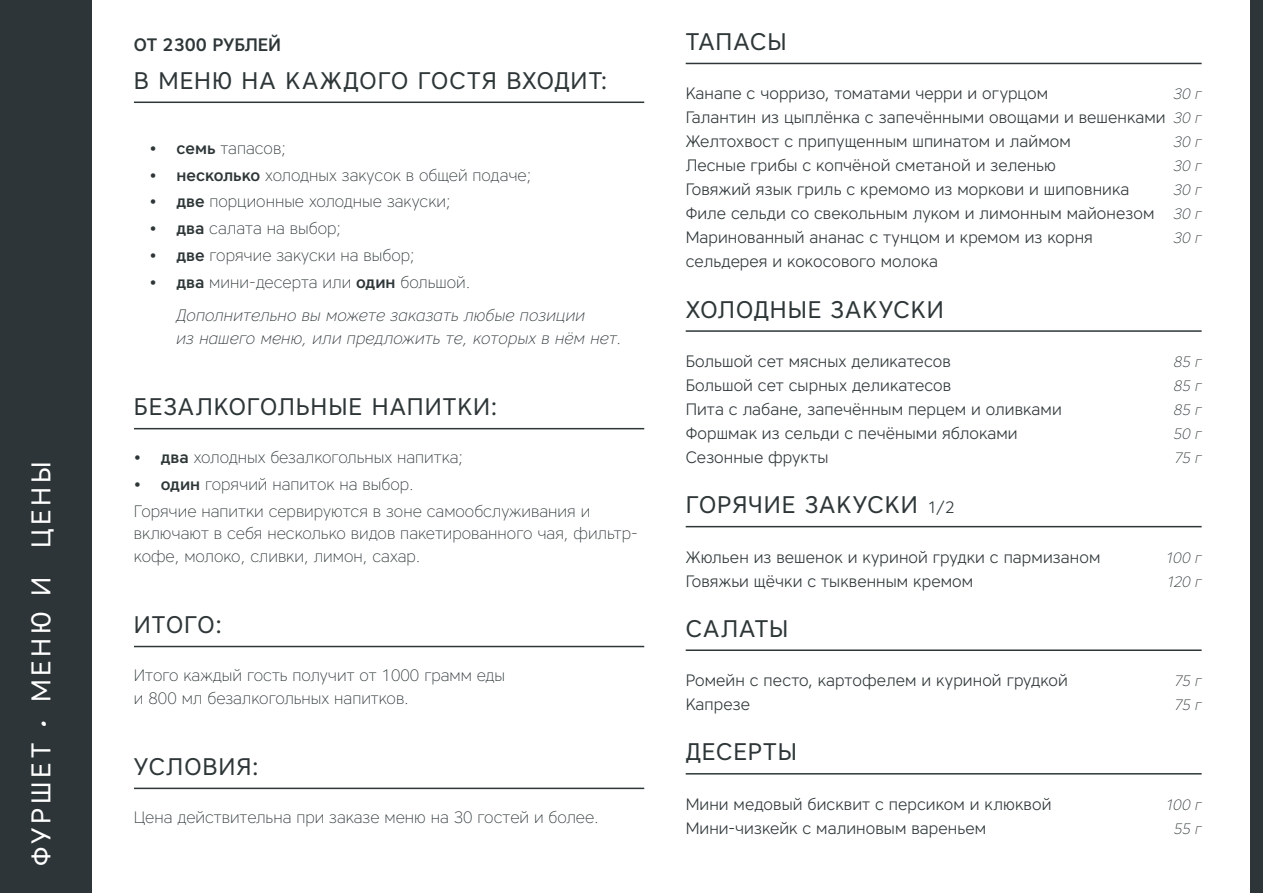
<style>
.page{position:relative;width:1263px;height:893px;background:#fff}
.page>*{position:absolute;margin:0;border:0;box-sizing:border-box;transform-origin:0 0}
.t1{font:27px "Core Sans A45";letter-spacing:.14em;color:#fff}
.t2{font:24px "Core Sans A45";letter-spacing:.04em;color:#2e3638}
.t3{font:500 18px "Core Sans A55";color:#2e3638}
.t4{font:300 16.5px/24px "Core Sans A35";letter-spacing:.005em;color:#2e3638}
.t5{font:200 16.5px/22.5px "Core Sans A25";color:#2e3638}
.t6{font:italic 200 16.5px/33.8px "Core Sans A25";letter-spacing:.01em;color:#2e3638}
.t7{font:italic 200 15px "Core Sans A25";letter-spacing:.01em;color:#2e3638}
.s1{font-family:"Core Sans A55";font-weight:500}
.s2{font-family:"Core Sans A55";font-weight:500;font-style:normal}
.s3{font-style:normal}
.s4{font-family:"Core Sans A25";font-weight:200;font-style:italic;font-size:15px}
.s5{font-family:"Core Sans A35";font-weight:300;font-size:16.5px}
</style>
<div class="page">
<div style="left:0;top:0;width:91px;height:893px;background:#2e3538"></div>
<div style="left:1250px;top:0;width:13px;height:893px;background:#2e3538"></div>
<hr style="left:686px;top:63px;width:515px;height:1px;background:#2e3638">
<hr style="left:686px;top:330px;width:515px;height:2px;background:#2e3638">
<hr style="left:686px;top:526px;width:515px;height:1px;background:#2e3638">
<hr style="left:686px;top:649px;width:515px;height:2px;background:#2e3638">
<hr style="left:686px;top:773px;width:515px;height:1px;background:#2e3638">
<hr style="left:134px;top:102px;width:510px;height:1px;background:#2e3638">
<hr style="left:134px;top:428px;width:510px;height:1px;background:#2e3638">
<hr style="left:134px;top:646px;width:510px;height:1px;background:#2e3638">
<hr style="left:134px;top:788px;width:510px;height:1px;background:#2e3638">
<h1 class="t1" style="left:23px;top:866px;width:406px;rotate:-90deg">ФУРШЕТ <sup>.</sup> МЕНЮ И ЦЕНЫ</h1>
<p class="t3" style="left:134px;top:33px;width:149px">ОТ 2300 РУБЛЕЙ</p>
<h2 class="t2" style="left:134px;top:65px;width:475px">В МЕНЮ НА КАЖДОГО ГОСТЯ ВХОДИТ:</h2>
<p class="t5" style="left:149px;top:136px;width:138px"><span class="s1">• семь</span> тапасов;</p>
<p class="t5" style="left:149px;top:163px;width:383px"><span class="s1">• несколько</span> холодных закусок в общей подаче;</p>
<p class="t5" style="left:149px;top:190px;width:303px"><span class="s1">• две</span> порционные холодные закуски;</p>
<p class="t5" style="left:149px;top:217px;width:193px"><span class="s1">• два</span> салата на выбор;</p>
<p class="t5" style="left:149px;top:243px;width:267px"><span class="s1">• две</span> горячие закуски на выбор;</p>
<p class="t6" style="left:176px;top:265px;width:410px;text-indent:-27px"><span class="s2">• два</span> <span class="s3">мини-десерта или</span> <span class="s2">один</span> <span class="s3">большой.<br></span>Дополнительно вы можете заказать любые позиции</p>
<p class="t6" style="left:176px;top:321px;width:447px">из нашего меню, или предложить те, которых в нём нет.</p>
<h2 class="t2" style="left:134px;top:391px;width:365px">БЕЗАЛКОГОЛЬНЫЕ НАПИТКИ:</h2>
<p class="t5" style="left:134px;top:446px;width:331px"><span class="s1">• два</span> холодных безалкогольных напитка;</p>
<p class="t5" style="left:134px;top:470px;width:458px;line-height:26.7px"><span class="s1">• один</span> горячий напиток на выбор.<br>Горячие напитки сервируются в зоне самообслуживания и</p>
<p class="t5" style="left:134px;top:522px;width:505px">включают в себя несколько видов пакетированного чая, фильтр&shy;кофе, молоко, сливки, лимон, сахар.</p>
<h2 class="t2" style="left:134px;top:609px;width:90px">ИТОГО:</h2>
<p class="t5" style="left:134px;top:664px;width:373px">Итого каждый гость получит от 1000 грамм еды и 800 мл безалкогольных напитков.</p>
<h2 class="t2" style="left:134px;top:751px;width:127px">УСЛОВИЯ:</h2>
<p class="t5" style="left:134px;top:805px;width:466px">Цена действительна при заказе меню на 30 гостей и более.</p>
<h2 class="t2" style="left:686px;top:26px;width:102px">ТАПАСЫ</h2>
<p class="t4" style="left:686px;top:81px;width:364px">Канапе с чорризо, томатами черри и огурцом</p>
<p class="t7" style="left:1173px;top:85px;width:30px">30 г</p>
<p class="t4" style="left:686px;top:105px;width:517px">Галантин из цыплёнка с запечёнными овощами и вешенками <span class="s4">30 г<br></span>Желтохвост с припущенным шпинатом и лаймом</p>
<p class="t7" style="left:1173px;top:133px;width:30px">30 г</p>
<p class="t4" style="left:686px;top:153px;width:372px">Лесные грибы с копчёной сметаной и зеленью</p>
<p class="t7" style="left:1173px;top:157px;width:30px">30 г</p>
<p class="t4" style="left:686px;top:177px;width:445px">Говяжий язык гриль с кремомо из моркови и шиповника</p>
<p class="t7" style="left:1173px;top:181px;width:30px">30 г</p>
<p class="t4" style="left:686px;top:201px;width:517px">Филе сельди со свекольным луком и лимонным майонезом <span class="s4">30 г<br></span>Маринованный ананас с тунцом и кремом из корня</p>
<p class="t7" style="left:1173px;top:229px;width:30px">30 г</p>
<p class="t4" style="left:686px;top:249px;width:254px">сельдерея и кокосового молока</p>
<h2 class="t2" style="left:686px;top:294px;width:259px">ХОЛОДНЫЕ ЗАКУСКИ</h2>
<p class="t4" style="left:686px;top:349px;width:267px">Большой сет мясных деликатесов</p>
<p class="t7" style="left:1174px;top:352px;width:29px">85 г</p>
<p class="t4" style="left:686px;top:373px;width:267px">Большой сет сырных деликатесов</p>
<p class="t7" style="left:1174px;top:376px;width:29px">85 г</p>
<p class="t4" style="left:686px;top:397px;width:378px">Пита с лабане, запечённым перцем и оливками</p>
<p class="t7" style="left:1174px;top:400px;width:29px">85 г</p>
<p class="t4" style="left:686px;top:421px;width:333px">Форшмак из сельди с печёными яблоками</p>
<p class="t7" style="left:1174px;top:424px;width:29px">50 г</p>
<p class="t4" style="left:686px;top:445px;width:144px">Сезонные фрукты</p>
<p class="t7" style="left:1174px;top:448px;width:29px">75 г</p>
<h2 class="t2" style="left:686px;top:489px;width:271px">ГОРЯЧИЕ ЗАКУСКИ <span class="s5">1/2</span></h2>
<p class="t4" style="left:686px;top:545px;width:416px">Жюльен из вешенок и куриной грудки с пармизаном</p>
<p class="t7" style="left:1165px;top:548px;width:38px">100 г</p>
<p class="t4" style="left:686px;top:568px;width:289px">Говяжьи щёчки с тыквенным кремом</p>
<p class="t7" style="left:1166px;top:572px;width:37px">120 г</p>
<h2 class="t2" style="left:686px;top:613px;width:104px">САЛАТЫ</h2>
<p class="t4" style="left:686px;top:668px;width:384px">Ромейн с песто, картофелем и куриной грудкой</p>
<p class="t7" style="left:1174px;top:671px;width:29px">75 г</p>
<p class="t4" style="left:686px;top:692px;width:66px">Капрезе</p>
<p class="t7" style="left:1174px;top:695px;width:29px">75 г</p>
<h2 class="t2" style="left:686px;top:736px;width:113px">ДЕСЕРТЫ</h2>
<p class="t4" style="left:686px;top:792px;width:367px">Мини медовый бисквит с персиком и клюквой</p>
<p class="t7" style="left:1165px;top:795px;width:38px">100 г</p>
<p class="t4" style="left:686px;top:816px;width:302px">Мини-чизкейк с малиновым вареньем</p>
<p class="t7" style="left:1174px;top:819px;width:29px">55 г</p>
</div>
